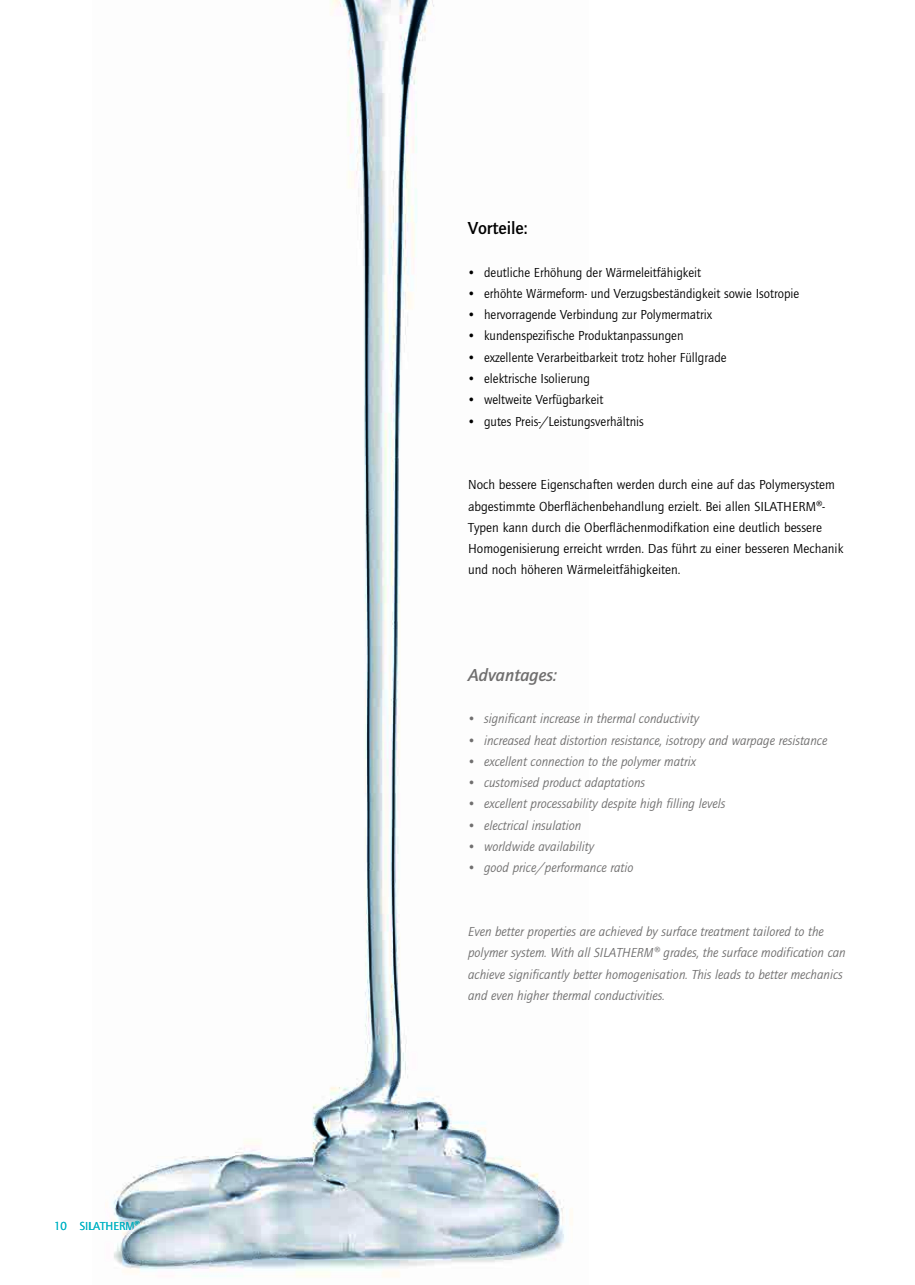
<style>
.page{position:relative;width:915px;height:1285px;background:#fff}
.page>*{position:absolute;margin:0;border:0;box-sizing:border-box;transform-origin:0 0}
.t1{font:italic 500 18px "Quay Sans ITC Std";color:#706f6f}
.t2{font:500 18px "Quay Sans ITC Std";color:#000}
.t3{font:13.5px/21.3px "Quay Sans ITC Std";color:#000}
.t4{font:italic 13.5px/21.3px "Quay Sans ITC Std";color:#706f6f}
.t5{font:12px "Quay Sans ITC Std";color:#00b3c4}
</style>
<div class="page">
<img style="left:111px;top:0;width:462px;height:1277px">
<p class="t5" style="left:54px;top:1219px;width:88px">10 SILATHERM®</p>
<h1 class="t2" style="left:468px;top:218px;width:61px">Vorteile:</h1>
<p class="t3" style="left:468px;top:261px;width:234px">• deutliche Erhöhung der Wärmeleitfähigkeit</p>
<p class="t3" style="left:468px;top:283px;width:332px">• erhöhte Wärmeform- und Verzugsbeständigkeit sowie Isotropie</p>
<p class="t3" style="left:468px;top:304px;width:245px">• hervorragende Verbindung zur Polymermatrix</p>
<p class="t3" style="left:468px;top:325px;width:217px">• kundenspezifische Produktanpassungen</p>
<p class="t3" style="left:468px;top:347px;width:260px">• exzellente Verarbeitbarkeit trotz hoher Füllgrade</p>
<p class="t3" style="left:468px;top:368px;width:123px">• elektrische Isolierung</p>
<p class="t3" style="left:468px;top:389px;width:137px">• weltweite Verfügbarkeit</p>
<p class="t3" style="left:468px;top:410px;width:177px">• gutes Preis-/Leistungsverhältnis</p>
<p class="t3" style="left:468px;top:474px;width:376px">Noch bessere Eigenschaften werden durch eine auf das Polymersystem abgestimmte Oberflächenbehandlung erzielt. Bei allen SILATHERM®- Typen kann durch die Oberflächenmodifkation eine deutlich bessere Homogenisierung erreicht wrrden. Das führt zu einer besseren Mechanik und noch höheren Wärmeleitfähigkeiten.</p>
<h1 class="t1" style="left:468px;top:664px;width:90px">Advantages:</h1>
<p class="t4" style="left:468px;top:708px;width:232px">• significant increase in thermal conductivity</p>
<p class="t4" style="left:468px;top:729px;width:360px">• increased heat distortion resistance, isotropy and warpage resistance</p>
<p class="t4" style="left:468px;top:750px;width:229px">• excellent connection to the polymer matrix</p>
<p class="t4" style="left:468px;top:772px;width:178px">• customised product adaptations</p>
<p class="t4" style="left:468px;top:793px;width:259px">• excellent processability despite high filling levels</p>
<p class="t4" style="left:468px;top:814px;width:115px">• electrical insulation</p>
<p class="t4" style="left:468px;top:836px;width:127px">• worldwide availability</p>
<p class="t4" style="left:468px;top:857px;width:167px">• good price/performance ratio</p>
<p class="t4" style="left:468px;top:921px;width:379px">Even better properties are achieved by surface treatment tailored to the polymer system. With all SILATHERM® grades, the surface modification can achieve significantly better homogenisation. This leads to better mechanics and even higher thermal conductivities.</p>
</div>
